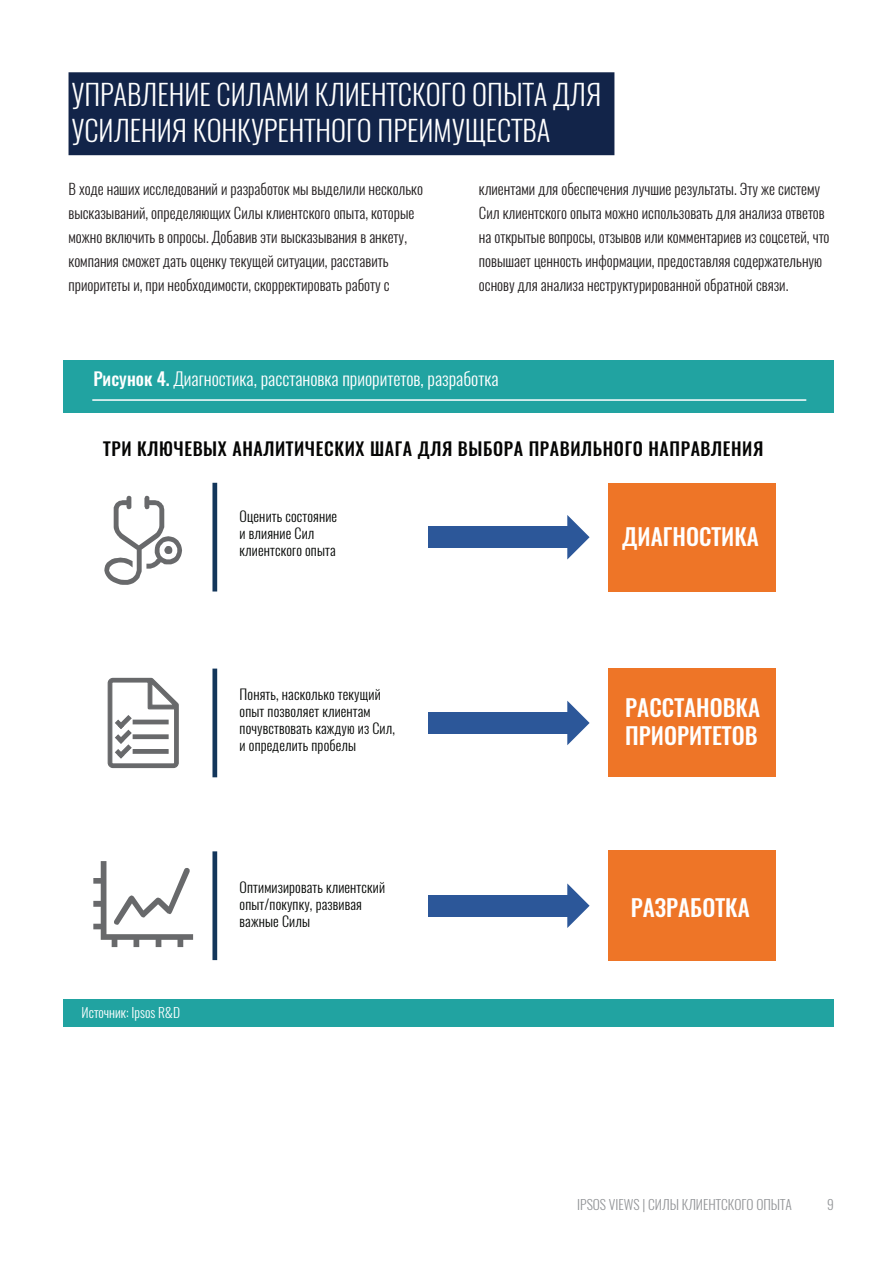
<style>
.page{position:relative;width:893px;height:1263px;background:#fff}
.page>*{position:absolute;margin:0;border:0;box-sizing:border-box;transform-origin:0 0}
.Стиль_абзаца_1{font:300 28.5px/36px "Oswald";color:#fff}
.t1{font:500 23.1px/27.8px "Oswald";color:#fff}
.t2{font:500 18px "Oswald";letter-spacing:.035em;color:#050504}
.t3{font:300 18px "Oswald";color:#fff}
.t4{font:300 15px/24px "Oswald";color:#231f20}
.t5{font:300 14.1px/17px "Oswald";letter-spacing:.01em;color:#050705}
.t6{font:300 13.5px "Oswald";color:#939598}
.t7{font:300 13.5px "Oswald";color:#fff}
.s1{font-weight:500}
</style>
<div class="page">
<div style="left:70px;top:74px;width:543px;height:80px;background:#122449"></div>
<div style="left:69px;top:72px;width:545px;height:83px;border:3px solid #122449"></div>
<div style="left:212px;top:483px;width:5px;height:108px;background:#13365b"></div>
<div style="left:212px;top:669px;width:5px;height:108px;background:#13365b"></div>
<div style="left:212px;top:851px;width:5px;height:109px;background:#13365b"></div>
<svg style="left:104px;top:496px;width:78px;height:89px"></svg>
<div style="left:608px;top:483px;width:167px;height:108px;background:#ee7527"></div>
<div style="left:608px;top:669px;width:167px;height:108px;background:#ee7527"></div>
<div style="left:608px;top:850px;width:167px;height:111px;background:#ee7527"></div>
<svg style="left:93px;top:861px;width:100px;height:86px"></svg>
<svg style="left:107px;top:677px;width:72px;height:92px"></svg>
<div style="left:429px;top:527px;width:140px;height:21px;background:#2c5799"></div>
<svg style="left:567px;top:515px;width:23px;height:44px"></svg>
<div style="left:429px;top:712px;width:140px;height:21px;background:#2c5799"></div>
<svg style="left:567px;top:701px;width:23px;height:44px"></svg>
<div style="left:429px;top:895px;width:140px;height:21px;background:#2c5799"></div>
<svg style="left:567px;top:883px;width:23px;height:45px"></svg>
<div style="left:64px;top:361px;width:770px;height:52px;background:#21a3a1"></div>
<div style="left:64px;top:1000px;width:770px;height:27px;background:#21a3a1"></div>
<hr style="left:92px;top:399px;width:714px;height:2px;background:#fff">
<p class="Стиль_абзаца_1" style="left:72px;top:77px;width:531px">УПРАВЛЕНИЕ СИЛАМИ КЛИЕНТСКОГО ОПЫТА ДЛЯ<br>УСИЛЕНИЯ КОНКУРЕНТНОГО ПРЕИМУЩЕСТВА</p>
<p class="t4" style="left:69px;top:177px;width:356px">В ходе наших исследований и разработок мы выделили несколько высказываний, определяющих Силы клиентского опыта, которые можно включить в опросы. Добавив эти высказывания в анкету, компания сможет дать оценку текущей ситуации, расставить приоритеты и, при необходимости, скорректировать работу с</p>
<p class="t4" style="left:479px;top:177px;width:352px">клиентами для обеспечения лучшие результаты. Эту же систему Сил клиентского опыта можно использовать для анализа ответов на открытые вопросы, отзывов или комментариев из соцсетей, что повышает ценность информации, предоставляя содержательную основу для анализа неструктурированной обратной связи.</p>
<p class="t3" style="left:93px;top:366px;width:407px"><span class="s1">Рисунок 4.</span> Диагностика, расстановка приоритетов, разработка</p>
<p class="t2" style="left:103px;top:436px;width:662px">ТРИ КЛЮЧЕВЫХ АНАЛИТИЧЕСКИХ ШАГА ДЛЯ ВЫБОРА ПРАВИЛЬНОГО НАПРАВЛЕНИЯ</p>
<p class="t7" style="left:82px;top:1003px;width:100px">Источник: Ipsos R&amp;D</p>
<p class="t5" style="left:240px;top:508px;width:99px">Оценить состояние и влияние Сил клиентского опыта</p>
<p class="t5" style="left:240px;top:686px;width:157px">Понять, насколько текущий опыт позволяет клиентам почувствовать каждую из Сил, и определить пробелы</p>
<p class="t5" style="left:240px;top:879px;width:147px">Оптимизировать клиентский опыт/покупку, развивая важные Силы</p>
<p class="t1" style="left:622px;top:523px;width:138px">ДИАГНОСТИКА</p>
<p class="t1" style="left:625px;top:694px;width:136px">РАССТАНОВКА<br>ПРИОРИТЕТОВ</p>
<p class="t1" style="left:631px;top:894px;width:121px">РАЗРАБОТКА</p>
<p class="t6" style="left:577px;top:1195px;width:216px">IPSOS VIEWS | СИЛЫ КЛИЕНТСКОГО ОПЫТА</p>
<p class="t6" style="left:827px;top:1195px;width:8px">9</p>
</div>
